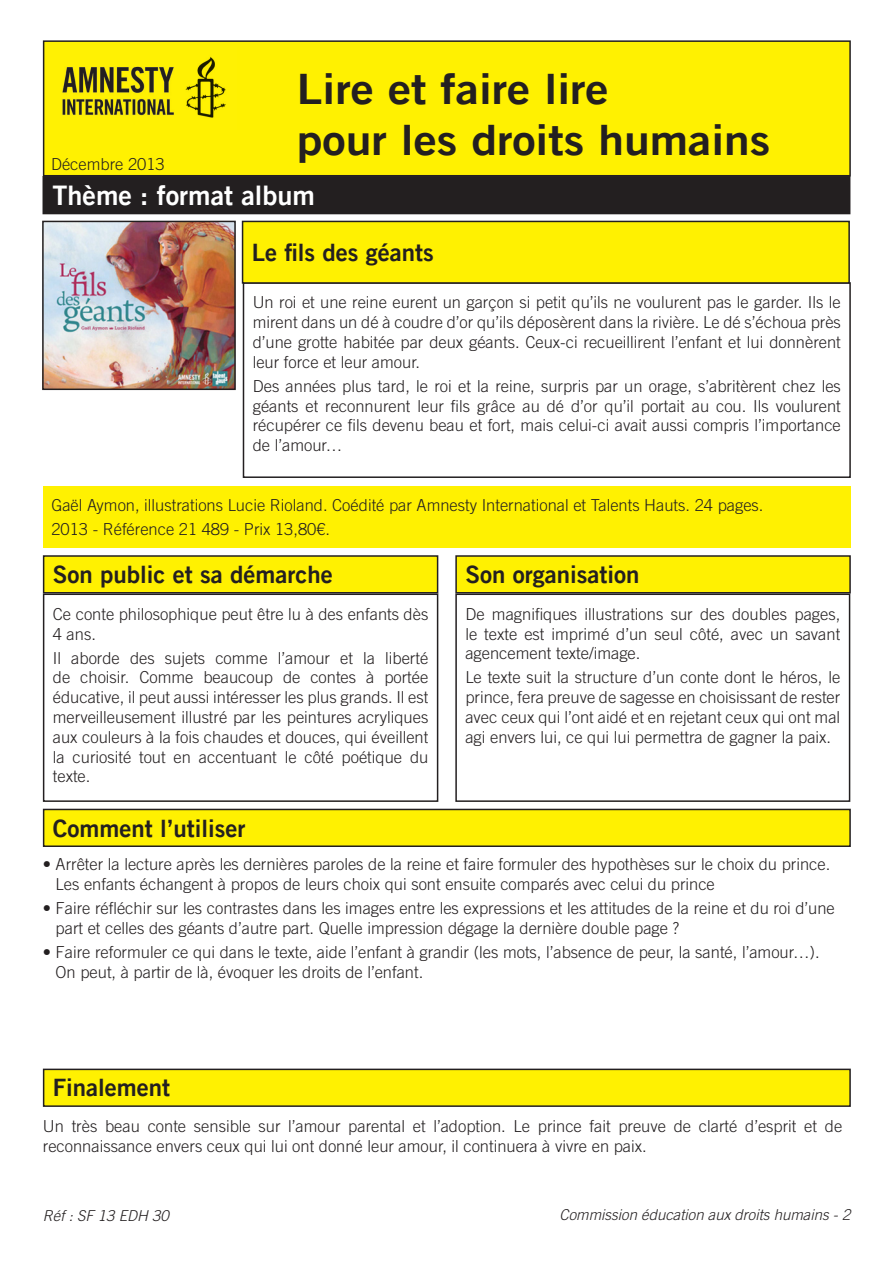
<style>
.page{position:relative;width:893px;height:1263px;background:#fff}
.page>*{position:absolute;margin:0;border:0;box-sizing:border-box;transform-origin:0 0}
.t1{font:42px/50.4px "Amnesty Trade Gothic Bd 2";color:#231f20;scale:1.1 1}
.Titre_1{font:27px "Amnesty Trade Gothic Bd 2";color:#fff}
.Titre_1-2{font:24px "Amnesty Trade Gothic Bd 2";color:#231f20}
.Corps_de_texte{font:300 16.5px/19.8px "Amnesty Trade Gothic";color:#231f20;text-align:justify}
.t2{font:italic 300 15px "Amnesty Trade Gothic";color:#231f20}
</style>
<div class="page">
<div style="left:44px;top:41px;width:806px;height:135px;background:#fff101"></div>
<div style="left:43px;top:40px;width:808px;height:136px;border:2px solid #231f20"></div>
<img style="left:62px;top:57px;width:164px;height:61px">
<div style="left:243px;top:282px;width:608px;height:196px;border:2px solid #231f20"></div>
<div style="left:243px;top:221px;width:606px;height:62px;background:#fff101"></div>
<div style="left:242px;top:221px;width:608px;height:63px;border:2px solid #231f20"></div>
<div style="left:44px;top:1069px;width:806px;height:37px;background:#fff101"></div>
<div style="left:43px;top:1068px;width:808px;height:39px;border:2px solid #231f20"></div>
<div style="left:43px;top:486px;width:808px;height:62px;background:#fff101"></div>
<img style="left:45px;top:224px;width:188px;height:163px">
<div style="left:42px;top:221px;width:194px;height:169px;border:2px solid #231f20"></div>
<div style="left:43px;top:593px;width:395px;height:209px;border:2px solid #231f20"></div>
<div style="left:455px;top:593px;width:395px;height:209px;border:2px solid #231f20"></div>
<div style="left:44px;top:556px;width:394px;height:37px;background:#fff101"></div>
<div style="left:43px;top:555px;width:395px;height:38px;border:2px solid #231f20"></div>
<div style="left:456px;top:556px;width:394px;height:37px;background:#fff101"></div>
<div style="left:455px;top:555px;width:396px;height:38px;border:2px solid #231f20"></div>
<div style="left:44px;top:809px;width:806px;height:37px;background:#fff101"></div>
<div style="left:43px;top:809px;width:808px;height:38px;border:2px solid #231f20"></div>
<div style="left:43px;top:177px;width:807px;height:37px;background:#231f20"></div>
<div style="left:43px;top:176px;width:807px;height:38px;border:2px solid #231f20"></div>
<p class="Corps_de_texte" style="left:51px;top:154px;width:115px">Décembre 2013</p>
<p class="t1" style="left:297px;top:63px;width:432px">Lire et faire lire<br>pour les droits humains</p>
<p class="Titre_1" style="left:53px;top:179px;width:264px">Thème : format album</p>
<p class="Titre_1-2" style="left:252px;top:237px;width:183px">Le fils des géants</p>
<p class="Corps_de_texte" style="left:253px;top:292px;width:590px">Un roi et une reine eurent un garçon si petit qu’ils ne voulurent pas le garder. Ils le mirent dans un dé à coudre d’or qu’ils déposèrent dans la rivière. Le dé s’échoua près d’une grotte habitée par deux géants. Ceux-ci recueillirent l’enfant et lui donnèrent leur force et leur amour.</p>
<p class="Corps_de_texte" style="left:253px;top:376px;width:590px">Des années plus tard, le roi et la reine, surpris par un orage, s’abritèrent chez les géants et reconnurent leur fils grâce au dé d’or qu’il portait au cou. Ils voulurent récupérer ce fils devenu beau et fort, mais celui-ci avait aussi compris l’importance de l’amour…</p>
<p class="Corps_de_texte" style="left:51px;top:495px;width:714px">Gaël Aymon, illustrations Lucie Rioland. Coédité par Amnesty International et Talents Hauts. 24 pages.</p>
<p class="Corps_de_texte" style="left:51px;top:519px;width:280px">2013 - Référence 21 489 - Prix 13,80€.</p>
<p class="Titre_1-2" style="left:53px;top:560px;width:281px">Son public et sa démarche</p>
<p class="Titre_1-2" style="left:465px;top:560px;width:175px">Son organisation</p>
<p class="Corps_de_texte" style="left:53px;top:604px;width:377px">Ce conte philosophique peut être lu à des enfants dès<br>4 ans.</p>
<p class="Corps_de_texte" style="left:53px;top:648px;width:377px">Il aborde des sujets comme l’amour et la liberté de choisir. Comme beaucoup de contes à portée éducative, il peut aussi intéresser les plus grands. Il est merveilleusement illustré par les peintures acryliques aux couleurs à la fois chaudes et douces, qui éveillent la curiosité tout en accentuant le côté poétique du texte.</p>
<p class="Titre_1-2" style="left:53px;top:813px;width:194px">Comment l’utiliser</p>
<p class="Corps_de_texte" style="left:465px;top:604px;width:376px">De magnifiques illustrations sur des doubles pages, le texte est imprimé d’un seul côté, avec un savant agencement texte/image.</p>
<p class="Corps_de_texte" style="left:465px;top:667px;width:376px">Le texte suit la structure d’un conte dont le héros, le prince, fera preuve de sagesse en choisissant de rester avec ceux qui l’ont aidé et en rejetant ceux qui ont mal agi envers lui, ce qui lui permettra de gagner la paix.</p>
<p class="Corps_de_texte" style="left:56px;top:854px;width:776px;text-indent:-13px">• Arrêter la lecture après les dernières paroles de la reine et faire formuler des hypothèses sur le choix du prince.<br>Les enfants échangent à propos de leurs choix qui sont ensuite comparés avec celui du prince</p>
<p class="Corps_de_texte" style="left:56px;top:898px;width:781px;text-indent:-13px">• Faire réfléchir sur les contrastes dans les images entre les expressions et les attitudes de la reine et du roi d’une part et celles des géants d’autre part. Quelle impression dégage la dernière double page ?</p>
<p class="Corps_de_texte" style="left:56px;top:942px;width:765px;text-indent:-13px">• Faire reformuler ce qui dans le texte, aide l’enfant à grandir (les mots, l’absence de peur, la santé, l’amour…).<br>On peut, à partir de là, évoquer les droits de l’enfant.</p>
<p class="Titre_1-2" style="left:53px;top:1073px;width:119px">Finalement</p>
<p class="Corps_de_texte" style="left:43px;top:1116px;width:801px">Un très beau conte sensible sur l’amour parental et l’adoption. Le prince fait preuve de clarté d’esprit et de reconnaissance envers ceux qui lui ont donné leur amour, il continuera à vivre en paix.</p>
<p class="t2" style="left:43px;top:1207px;width:127px">Réf : SF 13 EDH 30</p>
<p class="t2" style="left:560px;top:1206px;width:292px">Commission éducation aux droits humains - 2</p>
</div>
